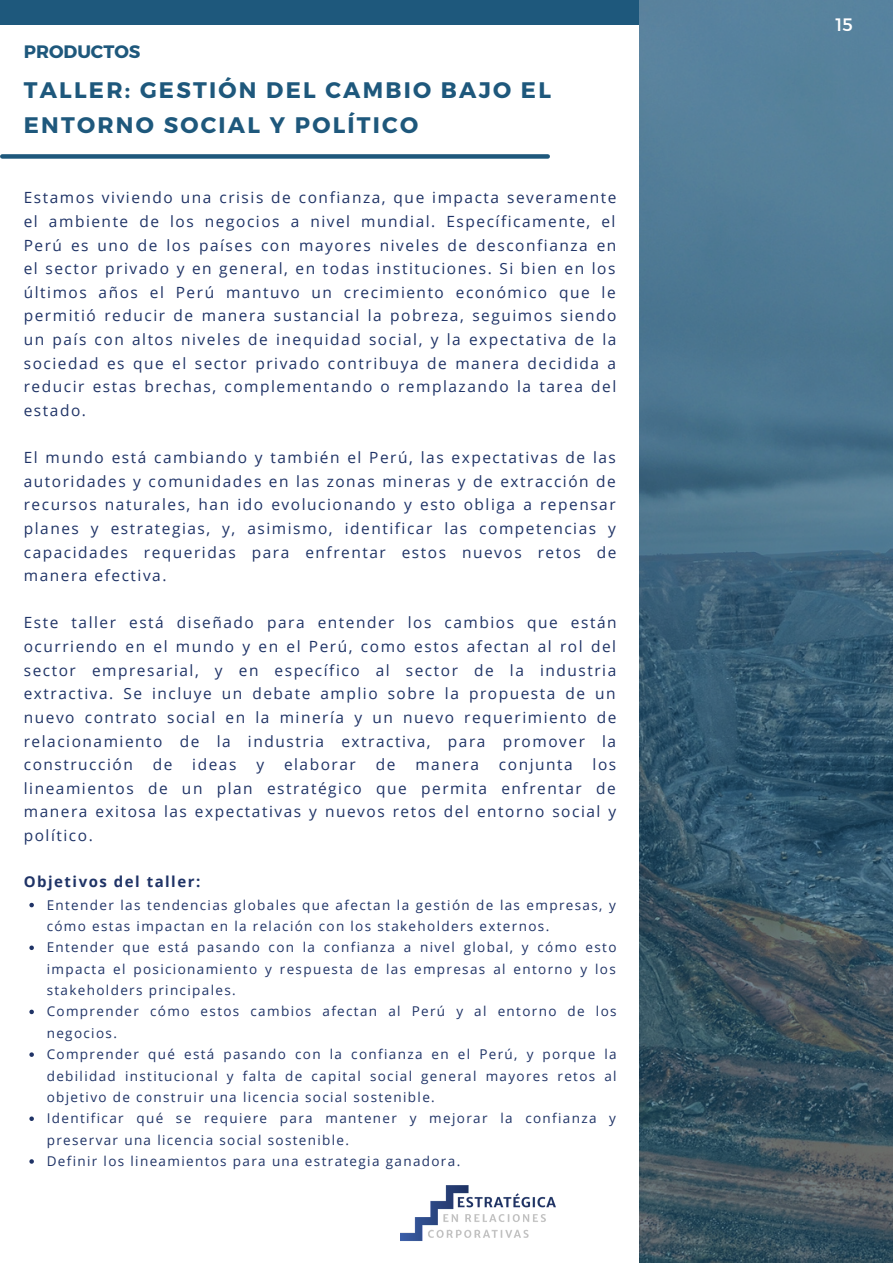
<style>
.page{position:relative;width:893px;height:1264px;background:#fff}
.page>*{position:absolute;margin:0;border:0;box-sizing:border-box;transform-origin:0 0}
.t1{font:700 22.5px/34.8px "Montserrat";letter-spacing:.1em;color:#1e587c}
.t2{font:700 18px "Montserrat";color:#1e587c}
.t3{font:18px "Montserrat";color:#fff}
.t4{font:15.45px/23.5px "Open Sans";letter-spacing:.1em;color:#1f3366;text-align:justify}
.t5{font:700 15px "Open Sans";letter-spacing:.1em;color:#1f3366}
.t6{font:13.5px/21.3px "Open Sans";letter-spacing:.1em;color:#1f3366}
</style>
<div class="page">
<div style="left:0;top:0;width:892px;height:24px;background:#1e587c"></div>
<div style="left:2px;top:154px;width:545px;height:5px;background:#1e587c"></div>
<img style="left:400px;top:1185px;width:156px;height:56px">
<svg style="left:29px;top:902px;width:5px;height:5px"></svg>
<svg style="left:29px;top:945px;width:5px;height:5px"></svg>
<svg style="left:29px;top:1009px;width:5px;height:5px"></svg>
<svg style="left:29px;top:1052px;width:5px;height:4px"></svg>
<svg style="left:29px;top:1116px;width:5px;height:4px"></svg>
<svg style="left:29px;top:1159px;width:5px;height:4px"></svg>
<svg style="left:639px;top:0;width:253px;height:1262px;background:#43667a"></svg>
<p class="t2" style="left:24px;top:39px;width:118px">PRODUCTOS</p>
<h1 class="t1" style="left:24px;top:72px;width:528px">TALLER: GESTIÓN DEL CAMBIO BAJO EL<br>ENTORNO SOCIAL Y POLÍTICO</h1>
<p class="t4" style="left:24px;top:185px;width:594px">Estamos viviendo una crisis de confianza, que impacta severamente el ambiente de los negocios a nivel mundial. Específicamente, el Perú es uno de los países con mayores niveles de desconfianza en el sector privado y en general, en todas instituciones. Si bien en los últimos años el Perú mantuvo un crecimiento económico que le permitió reducir de manera sustancial la pobreza, seguimos siendo un país con altos niveles de inequidad social, y la expectativa de la sociedad es que el sector privado contribuya de manera decidida a reducir estas brechas, complementando o remplazando la tarea del estado.</p>
<p class="t4" style="left:24px;top:445px;width:594px">El mundo está cambiando y también el Perú, las expectativas de las autoridades y comunidades en las zonas mineras y de extracción de recursos naturales, han ido evolucionando y esto obliga a repensar planes y estrategias, y, asimismo, identificar las competencias y capacidades requeridas para enfrentar estos nuevos retos de manera efectiva.</p>
<p class="t4" style="left:24px;top:610px;width:594px">Este taller está diseñado para entender los cambios que están ocurriendo en el mundo y en el Perú, como estos afectan al rol del sector empresarial, y en específico al sector de la industria extractiva. Se incluye un debate amplio sobre la propuesta de un nuevo contrato social en la minería y un nuevo requerimiento de relacionamiento de la industria extractiva, para promover la construcción</p>
<p class="t4" style="left:24px;top:752px;width:594px;text-indent:568px">los lineamientos de un plan estratégico que permita enfrentar de manera exitosa las expectativas y nuevos retos del entorno social y político.</p>
<p class="t5" style="left:24px;top:871px;width:178px">Objetivos del taller:</p>
<p class="t4" style="left:153px;top:752px;width:21px">de</p>
<p class="t4" style="left:192px;top:752px;width:46px">ideas</p>
<p class="t4" style="left:256px;top:752px;width:9px">y</p>
<p class="t4" style="left:284px;top:752px;width:73px">elaborar</p>
<p class="t4" style="left:376px;top:752px;width:21px">de</p>
<p class="t4" style="left:415px;top:752px;width:65px">manera</p>
<p class="t4" style="left:499px;top:752px;width:75px">conjunta</p>
<p class="t6" style="left:47px;top:893px;width:571px">Entender las tendencias globales que afectan la gestión de las empresas, y cómo estas impactan en la relación con los stakeholders externos.<br>Entender que está pasando con la confianza a nivel global, y cómo esto impacta el posicionamiento y respuesta de las empresas al entorno y los stakeholders principales.<br>Comprender cómo estos cambios afectan al Perú y al entorno de los negocios.<br>Comprender qué está pasando con la confianza en el Perú, y porque la debilidad institucional y falta de capital social general mayores retos al objetivo de construir una licencia social sostenible.<br>Identificar qué se requiere para mantener y mejorar la confianza y preservar una licencia social sostenible.<br>Definir los lineamientos para una estrategia ganadora.</p>
<p class="t3" style="left:835px;top:13px;width:19px">15</p>
</div>
